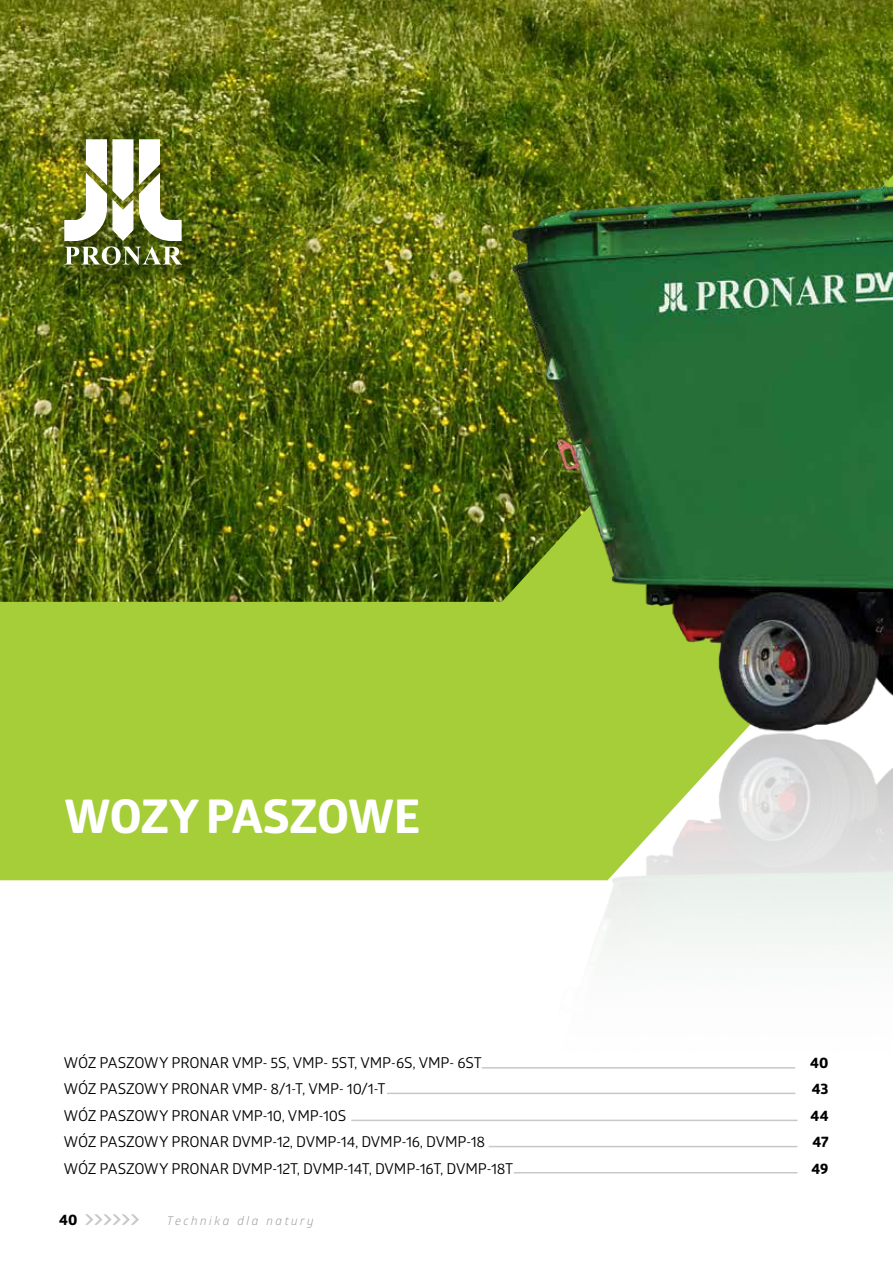
<style>
.page{position:relative;width:893px;height:1263px;background:#fff}
.page>*{position:absolute;margin:0;border:0;box-sizing:border-box;transform-origin:0 0}
.t1{font:700 46.5px "Globerx";letter-spacing:-.015em;color:#fff}
.t2{font:15px/26.5px "Glober";letter-spacing:-.01em;color:#000}
.t3{font:700 15px/26.5px "Globerx";letter-spacing:.005em;color:#000;text-align:justify}
.t4{font:italic 12px "Glober";letter-spacing:.21em;color:#939598}
</style>
<div class="page">
<svg style="left:85px;top:1214px;width:54px;height:11px"></svg>
<img style="left:0;top:0;width:893px;height:175px">
<img style="left:0;top:175px;width:478px;height:705px">
<div style="left:67px;top:142px;width:134px;height:141px;background:#000;opacity:.28"></div>
<img style="left:64px;top:139px;width:118px;height:126px">
<img style="left:478px;top:135px;width:415px;height:1039px">
<hr style="left:387px;top:1092px;width:408px;height:2px;background:#c7c8ca">
<hr style="left:351px;top:1120px;width:446px;height:1px;background:#c7c8ca">
<hr style="left:482px;top:1067px;width:313px;height:1px;background:#c7c8ca">
<hr style="left:489px;top:1146px;width:308px;height:1px;background:#c7c8ca">
<hr style="left:514px;top:1172px;width:283px;height:1px;background:#c7c8ca">
<h1 class="t1" style="left:65px;top:783px;width:357px">WOZY PASZOWE</h1>
<p class="t2" style="left:64px;top:1048px;width:451px">WÓZ PASZOWY PRONAR VMP- 5S, VMP- 5ST, VMP-6S, VMP- 6ST WÓZ PASZOWY PRONAR VMP- 8/1-T, VMP- 10/1-T<br>WÓZ PASZOWY PRONAR VMP-10, VMP-10S<br>WÓZ PASZOWY PRONAR DVMP-12, DVMP-14, DVMP-16, DVMP-18<br>WÓZ PASZOWY PRONAR DVMP-12T, DVMP-14T, DVMP-16T, DVMP-18T</p>
<p class="t3" style="left:810px;top:1049px;width:20px">40<br>43<br>44<br>47<br>49</p>
<p class="t3" style="left:59px;top:1206px;width:20px">40</p>
<p class="t4" style="left:167px;top:1212px;width:148px">Technika dla natury</p>
</div>
